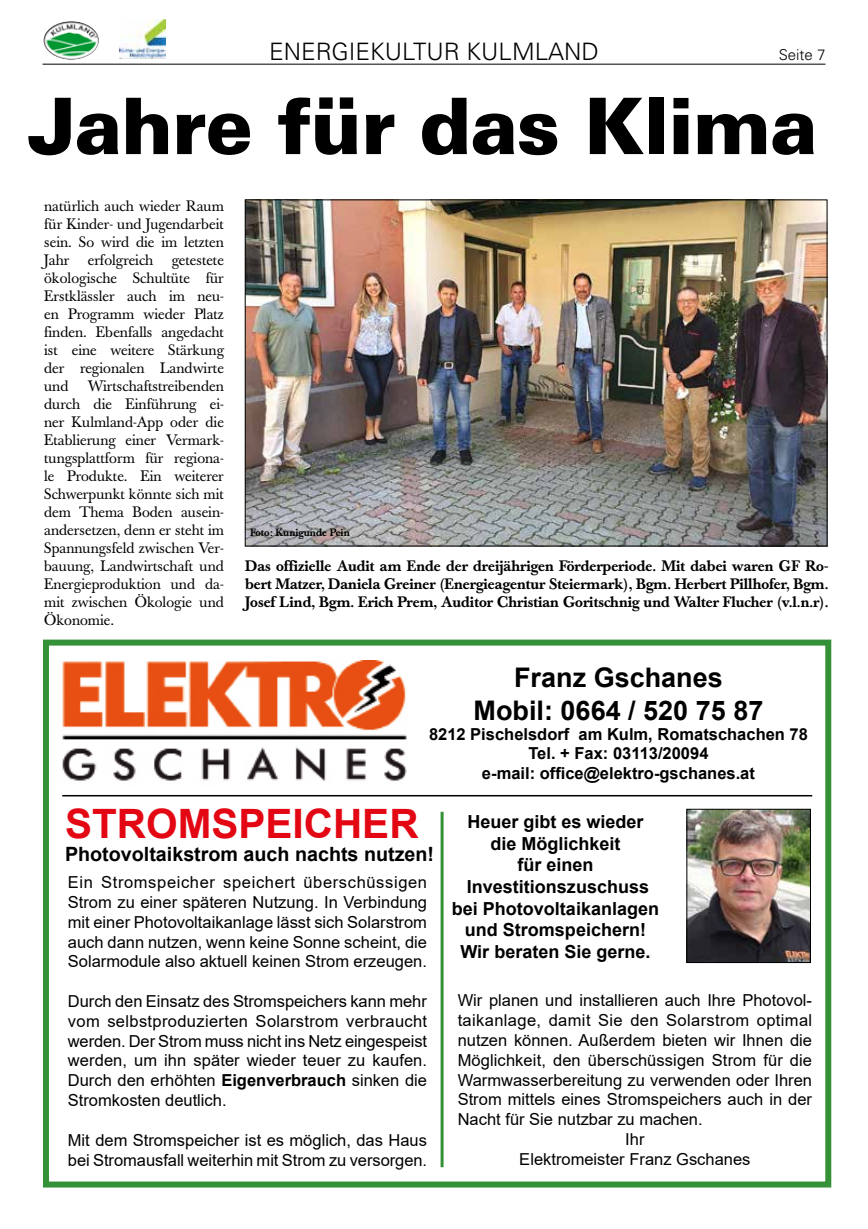
<style>
.page{position:relative;width:868px;height:1229px;background:#fff}
.page>*{position:absolute;margin:0;border:0;box-sizing:border-box;transform-origin:0 0}
.t1{font:900 78px "Univers";letter-spacing:-.015em;color:#000}
.t2{font:700 40.5px "Arial";color:#e30613}
.t3{font:700 27px/32.4px "Arial";color:#000;text-align:center}
.t4{font:300 24px "Univers";color:#000}
.t5{font:700 19.65px "Arial";color:#000}
.t6{font:700 18px/21.6px "Arial";color:#000;text-align:center}
.t7{font:16.5px/19.8px "Arial";color:#000;text-align:justify}
.t8{font:700 16.5px/19.8px "Arial";color:#000;text-align:center}
.t9{font:16.5px "Arial";letter-spacing:.02em;color:#000}
.t10{font:15px/18px "Baskerville";color:#000;text-align:justify}
.t11{font:500 15px/18px "Baskerville";color:#000;text-align:justify}
.t12{font:300 15px "Univers";color:#000}
.t13{font:500 10.5px "Baskerville";color:#000}
.s1{font-weight:700}
</style>
<div class="page">
<hr style="left:43px;top:64px;width:782px;height:1px;background:#000">
<img style="left:45px;top:21px;width:54px;height:37px">
<div style="left:43px;top:21px;width:56px;height:39px;border:1px solid #fff;border-radius:50%"></div>
<img style="left:119px;top:19px;width:46px;height:40px">
<img style="left:62px;top:660px;width:345px;height:121px">
<hr style="left:62px;top:795px;width:750px;height:1px;background:#000">
<hr style="left:440px;top:812px;width:3px;height:355px;background:#359138">
<img style="left:688px;top:811px;width:120px;height:150px">
<div style="left:686px;top:809px;width:124px;height:154px;border:1px solid #000"></div>
<img style="left:247px;top:201px;width:578px;height:343px">
<div style="left:43px;top:639px;width:788px;height:548px;border:6px solid #359138"></div>
<h3 class="t4" style="left:269px;top:37px;width:331px">ENERGIEKULTUR KULMLAND</h3>
<p class="t12" style="left:778px;top:45px;width:48px">Seite 7</p>
<h1 class="t1" style="left:28px;top:77px;width:791px">Jahre für das Klima</h1>
<p class="t10" style="left:44px;top:197px;width:181px">natürlich auch wieder Raum für Kinder- und Jugendarbeit sein. So wird die im letzten Jahr erfolgreich getestete ökologische Schultüte für Erstklässler auch im neu&shy;en Programm wieder Platz finden. Ebenfalls angedacht ist eine weitere Stärkung der regionalen Landwirte und</p>
<p class="t10" style="left:44px;top:377px;width:181px;text-indent:44px">Wirtschaftstreibenden durch die Einführung ei&shy;ner Kulmland-App oder die Etablierung einer Vermark&shy;tungsplattform für regiona&shy;le Produkte. Ein weiterer Schwerpunkt könnte sich mit dem Thema Boden ausein&shy;andersetzen, denn er steht im Spannungsfeld zwischen Ver&shy;bauung, Landwirtschaft und Energieproduktion und da&shy;mit zwischen Ökologie und Ökonomie.</p>
<p class="t13" style="left:250px;top:527px;width:101px">Foto: Kunigunde Pein</p>
<p class="t11" style="left:245px;top:557px;width:584px">Das offizielle Audit am Ende der dreijährigen Förderperiode. Mit dabei waren GF Ro&shy;bert Matzer, Daniela Greiner (Energieagentur Steiermark), Bgm. Herbert Pillhofer, Bgm.<br>Josef Lind, Bgm. Erich Prem, Auditor Christian Goritschnig und Walter Flucher (v.l.n.r).</p>
<h3 class="t3" style="left:473px;top:662px;width:291px">Franz Gschanes<br>Mobil: 0664 / 520 75 87</h3>
<p class="t8" style="left:429px;top:724px;width:380px">8212 Pischelsdorf am Kulm, Romatschachen 78<br>Tel. + Fax: 03113/20094<br>e-mail: office@elektro-gschanes.at</p>
<h2 class="t2" style="left:65px;top:795px;width:355px">STROMSPEICHER</h2>
<p class="t5" style="left:65px;top:840px;width:370px">Photovoltaikstrom auch nachts nutzen!</p>
<p class="t7" style="left:68px;top:872px;width:361px">Ein Stromspeicher speichert überschüssigen Strom zu einer späteren Nutzung. In Verbindung mit einer Photovoltaikanlage lässt sich Solarstrom auch dann nutzen, wenn keine Sonne scheint, die Solarmodule also aktuell keinen Strom erzeugen.</p>
<p class="t7" style="left:68px;top:991px;width:361px">Durch den Einsatz des Stromspeichers kann mehr vom selbstproduzierten Solarstrom verbraucht werden. Der Strom muss nicht ins Netz eingespeist werden, um ihn später wieder teuer zu kaufen.<br>Durch den erhöhten <span class="s1">Eigenverbrauch</span> sinken die Stromkosten deutlich.</p>
<p class="t7" style="left:68px;top:1130px;width:361px">Mit dem Stromspeicher ist es möglich, das Haus bei Stromausfall weiterhin mit Strom zu versorgen.</p>
<p class="t6" style="left:452px;top:811px;width:209px">Heuer gibt es wieder<br>die Möglichkeit<br>für einen<br>Investitionszuschuss bei Photovoltaikanlagen und Stromspeichern!<br>Wir beraten Sie gerne.</p>
<p class="t7" style="left:457px;top:990px;width:356px">Wir planen und installieren auch Ihre Photovol-</p>
<p class="t9" style="left:457px;top:1009px;width:356px">taikanlage, damit Sie den Solarstrom optimal</p>
<p class="t7" style="left:457px;top:1030px;width:356px">nutzen können. Außerdem bieten wir Ihnen die</p>
<p class="t7" style="left:457px;top:1050px;width:356px">Möglichkeit, den überschüssigen Strom für die</p>
<p class="t7" style="left:457px;top:1070px;width:356px">Warmwasserbereitung zu verwenden oder Ihren</p>
<p class="t7" style="left:457px;top:1089px;width:356px">Strom mittels eines Stromspeichers auch in der</p>
<p class="t7" style="left:457px;top:1109px;width:246px">Nacht für Sie nutzbar zu machen.</p>
<p class="t7" style="left:625px;top:1129px;width:21px">Ihr</p>
<p class="t7" style="left:519px;top:1149px;width:233px">Elektromeister Franz Gschanes</p>
</div>
